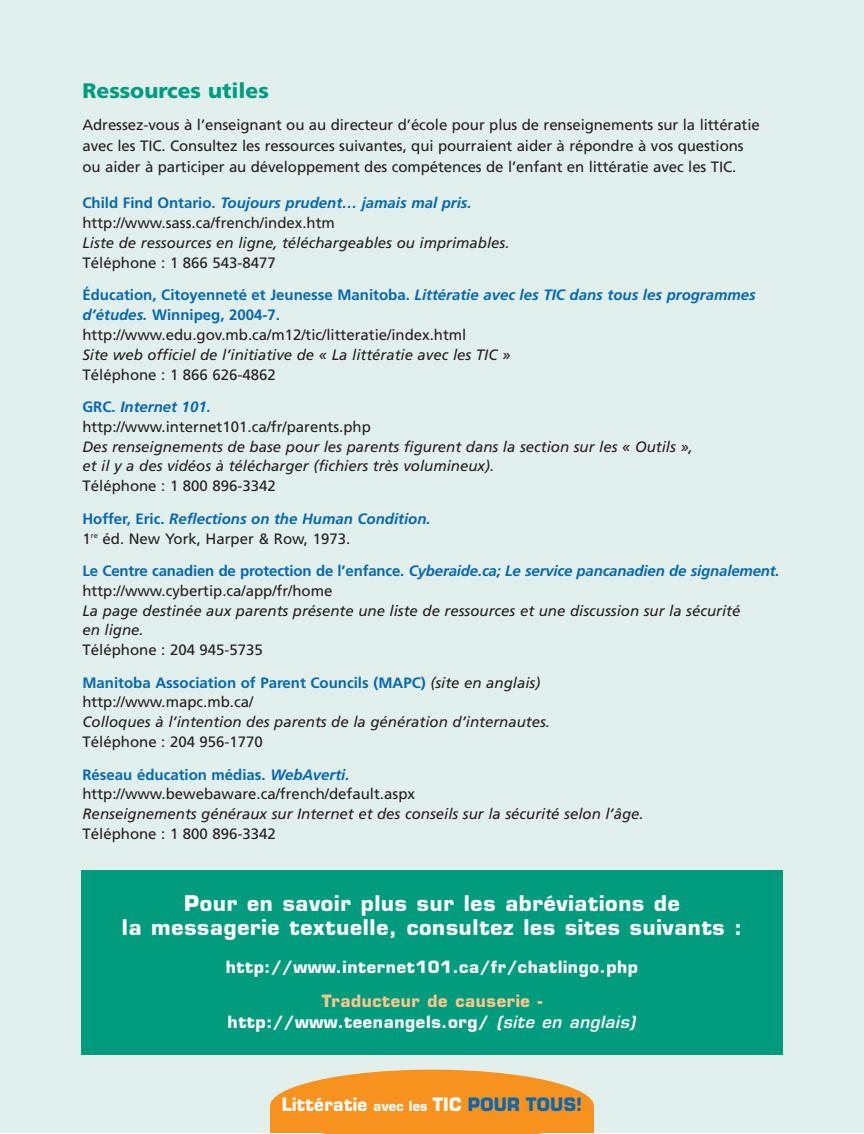
<style>
.page{position:relative;width:864px;height:1134px;background:#fff}
.page>*{position:absolute;margin:0;border:0;box-sizing:border-box;transform-origin:0 0}
.t1{font:700 21px/24px "Eurostile";letter-spacing:.035em;color:#fff;text-align:center}
.t2{font:900 21px "Frutiger";color:#009c7d}
.t3{font:700 18px "Eurostile";letter-spacing:.02em;color:#fff;scale:.95 1}
.t4{font:700 16.5px/21px "Eurostile";letter-spacing:.035em;color:#fff;text-align:center}
.t5{font:15px/21px "Frutiger";letter-spacing:-.005em;color:#231f20}
.t6{font:italic 15px/19.8px "Frutiger";color:#231f20}
.t7{font:italic 700 15px/32.2px "Frutiger";color:#0568b3}
.t8{font:700 15px/32.2px "Frutiger";color:#0568b3}
.s1{font-weight:700;color:#0568b3}
.s2{font-weight:700;font-style:italic;color:#0568b3}
.s3{font-weight:400;font-style:normal;color:#231f20}
.s4{font-style:normal}
.s5{font-weight:400;color:#231f20}
.s6{font-weight:400;font-style:italic;color:#231f20}
.s7{font-style:italic}
.s8{color:#fdc589}
.s9{font-weight:600;font-style:italic}
.s10{font-size:13.5px}
.s11{color:#0568b3}
</style>
<div class="page">
<div style="left:0;top:0;width:864px;height:1133px;background:#e1f0ec"></div>
<div style="left:81px;top:871px;width:702px;height:184px;background:#009c7d"></div>
<svg style="left:270px;top:1070px;width:324px;height:63px;background:#f49d36"></svg>
<h1 class="t2" style="left:82px;top:82px;width:188px">Ressources utiles</h1>
<p class="t5" style="left:82px;top:116px;width:679px">Adressez-vous à l’enseignant ou au directeur d’école pour plus de renseignements sur la littératie avec les TIC. Consultez les ressources suivantes, qui pourraient aider à répondre à vos questions ou aider à participer au développement des compétences de l’enfant en littératie avec les TIC.</p>
<p class="t5" style="left:82px;top:194px;width:391px;line-height:19.8px"><span class="s1">Child Find Ontario.</span> <span class="s2">Toujours prudent… jamais mal pris. </span>http://www.sass.ca/french/index.htm</p>
<p class="t6" style="left:82px;top:234px;width:429px">Liste de ressources en ligne, téléchargeables ou imprimables.</p>
<p class="t7" style="left:82px;top:248px;width:675px"><span class="s3">Téléphone : 1 866 543-8477<br></span><span class="s4">Éducation, Citoyenneté et Jeunesse Manitoba.</span> Littératie avec les TIC dans tous les programmes</p>
<p class="t5" style="left:82px;top:306px;width:385px;line-height:19.8px"><span class="s2">d’études.</span> <span class="s1">Winnipeg, 2004-7. </span>http://www.edu.gov.mb.ca/m12/tic/litteratie/index.html</p>
<p class="t6" style="left:82px;top:346px;width:430px">Site web officiel de l’initiative de « La littératie avec les TIC »</p>
<p class="t5" style="left:82px;top:359px;width:195px;line-height:32.2px">Téléphone : 1 866 626-4862<br><span class="s1">GRC.</span> <span class="s2">Internet 101.</span></p>
<p class="t5" style="left:82px;top:417px;width:290px">http://www.internet101.ca/fr/parents.php</p>
<p class="t6" style="left:82px;top:438px;width:612px">Des renseignements de base pour les parents figurent dans la section sur les « Outils », et il y a des vidéos à télécharger (fichiers très volumineux).</p>
<p class="t7" style="left:82px;top:471px;width:350px"><span class="s3">Téléphone : 1 800 896-3342<br></span><span class="s4">Hoffer, Eric.</span> Reflections on the Human Condition.</p>
<p class="t7" style="left:82px;top:523px;width:699px"><span class="s3">1</span><sup>re</sup> <span class="s3">éd. New York, Harper &amp; Row, 1973.<br></span><span class="s4">Le Centre canadien de protection de l’enfance.</span> Cyberaide.ca; Le service pancanadien de signalement.</p>
<p class="t5" style="left:83px;top:581px;width:251px">http://www.cybertip.ca/app/fr/home</p>
<p class="t6" style="left:83px;top:602px;width:659px">La page destinée aux parents présente une liste de ressources et une discussion sur la sécurité en ligne.</p>
<p class="t8" style="left:83px;top:635px;width:459px"><span class="s5">Téléphone : 204 945-5735<br></span>Manitoba Association of Parent Councils (MAPC) <span class="s6">(site en anglais)</span></p>
<p class="t5" style="left:83px;top:693px;width:172px">http://www.mapc.mb.ca/</p>
<p class="t6" style="left:83px;top:713px;width:469px">Colloques à l’intention des parents de la génération d’internautes.</p>
<p class="t8" style="left:83px;top:727px;width:269px"><span class="s5">Téléphone : 204 956-1770<br></span>Réseau éducation médias. <span class="s7">WebAverti.</span></p>
<p class="t5" style="left:83px;top:785px;width:334px">http://www.bewebaware.ca/french/default.aspx</p>
<p class="t6" style="left:83px;top:805px;width:563px">Renseignements généraux sur Internet et des conseils sur la sécurité selon l’âge.</p>
<p class="t5" style="left:83px;top:825px;width:195px">Téléphone : 1 800 896-3342</p>
<h1 class="t1" style="left:122px;top:894px;width:622px">Pour en savoir plus sur les abréviations de<br>la messagerie textuelle, consultez les sites suivants :</h1>
<p class="t4" style="left:226px;top:958px;width:414px">http://www.internet101.ca/fr/chatlingo.php</p>
<p class="t4" style="left:228px;top:992px;width:409px"><span class="s8">Traducteur de causerie - </span>http://www.teenangels.org/ <span class="s9">(site en anglais)</span></p>
<p class="t3" style="left:282px;top:1097px;width:318px">Littératie <span class="s10">avec les</span> TIC <span class="s11">POUR TOUS!</span></p>
</div>
